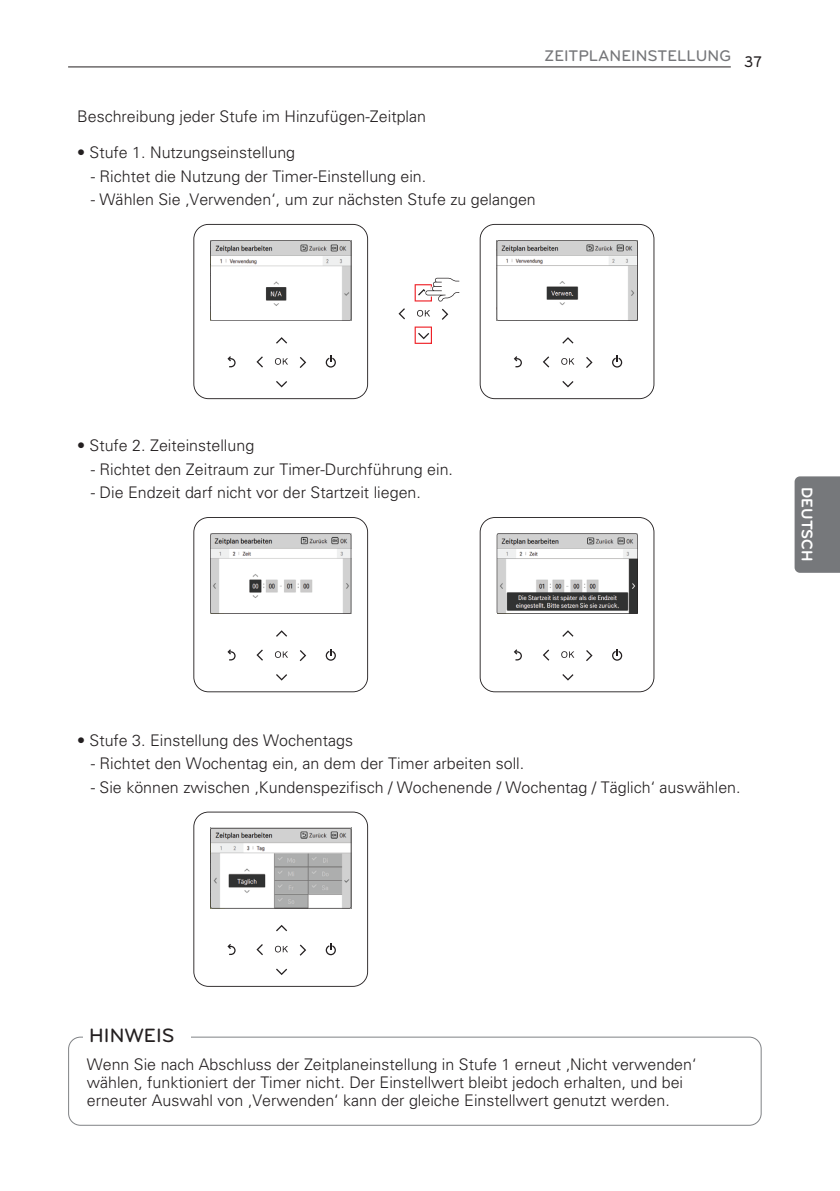
<style>
.page{position:relative;width:840px;height:1191px;background:#fff}
.page>*{position:absolute;margin:0;border:0;box-sizing:border-box;transform-origin:0 0}
.t1{font:500 20px "Bryant LG";color:#231f20}
.t2{font:300 16px/18px "Univers";color:#231f20}
.t3{font:500 16px "Bryant LG";color:#757679}
.t4{font:700 16px "Bryant LG";color:#fff}
.t5{font:500 16px "Bryant LG";color:#231f20;scale:.9 1}
</style>
<div class="page">
<hr style="left:68px;top:67px;width:662px;height:1px;background:#231f20">
<div style="left:794px;top:476px;width:45px;height:97px;background:#76787b"></div>
<div style="left:68px;top:1036px;width:693px;height:89px;border:2px solid #808285;border-radius:12px"></div>
<div style="left:84px;top:1020px;width:107px;height:33px;background:#fff"></div>
<svg style="left:193px;top:224px;width:175px;height:175px"></svg>
<svg style="left:479px;top:224px;width:175px;height:175px"></svg>
<svg style="left:417px;top:310px;width:13px;height:7px"></svg>
<svg style="left:398px;top:308px;width:7px;height:11px"></svg>
<svg style="left:442px;top:309px;width:6px;height:11px"></svg>
<svg style="left:414px;top:326px;width:17px;height:18px"></svg>
<svg style="left:414px;top:277px;width:46px;height:25px"></svg>
<svg style="left:193px;top:517px;width:175px;height:175px"></svg>
<svg style="left:479px;top:517px;width:175px;height:175px"></svg>
<svg style="left:193px;top:811px;width:175px;height:175px"></svg>
<p class="t3" style="left:544px;top:47px;width:188px">ZEITPLANEINSTELLUNG</p>
<p class="t5" style="left:743px;top:52px;width:21px">37</p>
<p class="t2" style="left:77px;top:109px;width:350px">Beschreibung jeder Stufe im Hinzufügen-Zeitplan</p>
<p class="t2" style="left:77px;top:145px;width:219px">• Stufe 1. Nutzungseinstellung</p>
<p class="t2" style="left:91px;top:168px;width:337px">- Richtet die Nutzung der Timer-Einstellung ein.</p>
<p class="t2" style="left:91px;top:192px;width:446px">- Wählen Sie ‚Verwenden‘, um zur nächsten Stufe zu gelangen</p>
<p class="t2" style="left:77px;top:438px;width:178px">• Stufe 2. Zeiteinstellung</p>
<p class="t2" style="left:91px;top:461px;width:363px">- Richtet den Zeitraum zur Timer-Durchführung ein.</p>
<p class="t2" style="left:91px;top:485px;width:331px">- Die Endzeit darf nicht vor der Startzeit liegen.</p>
<p class="t4" style="left:812px;top:487px;width:76px;rotate:90deg">DEUTSCH</p>
<p class="t2" style="left:77px;top:732px;width:277px">• Stufe 3. Einstellung des Wochentags</p>
<p class="t2" style="left:91px;top:756px;width:435px">- Richtet den Wochentag ein, an dem der Timer arbeiten soll.</p>
<p class="t2" style="left:91px;top:779px;width:651px">- Sie können zwischen ‚Kundenspezifisch / Wochenende / Wochentag / Täglich‘ auswählen.</p>
<p class="t1" style="left:89px;top:1023px;width:87px">HINWEIS</p>
<p class="t2" style="left:87px;top:1057px;width:611px">Wenn Sie nach Abschluss der Zeitplaneinstellung in Stufe 1 erneut ‚Nicht verwenden‘ wählen, funktioniert der Timer nicht. Der Einstellwert bleibt jedoch erhalten, und bei erneuter Auswahl von ‚Verwenden‘ kann der gleiche Einstellwert genutzt werden.</p>
</div>
